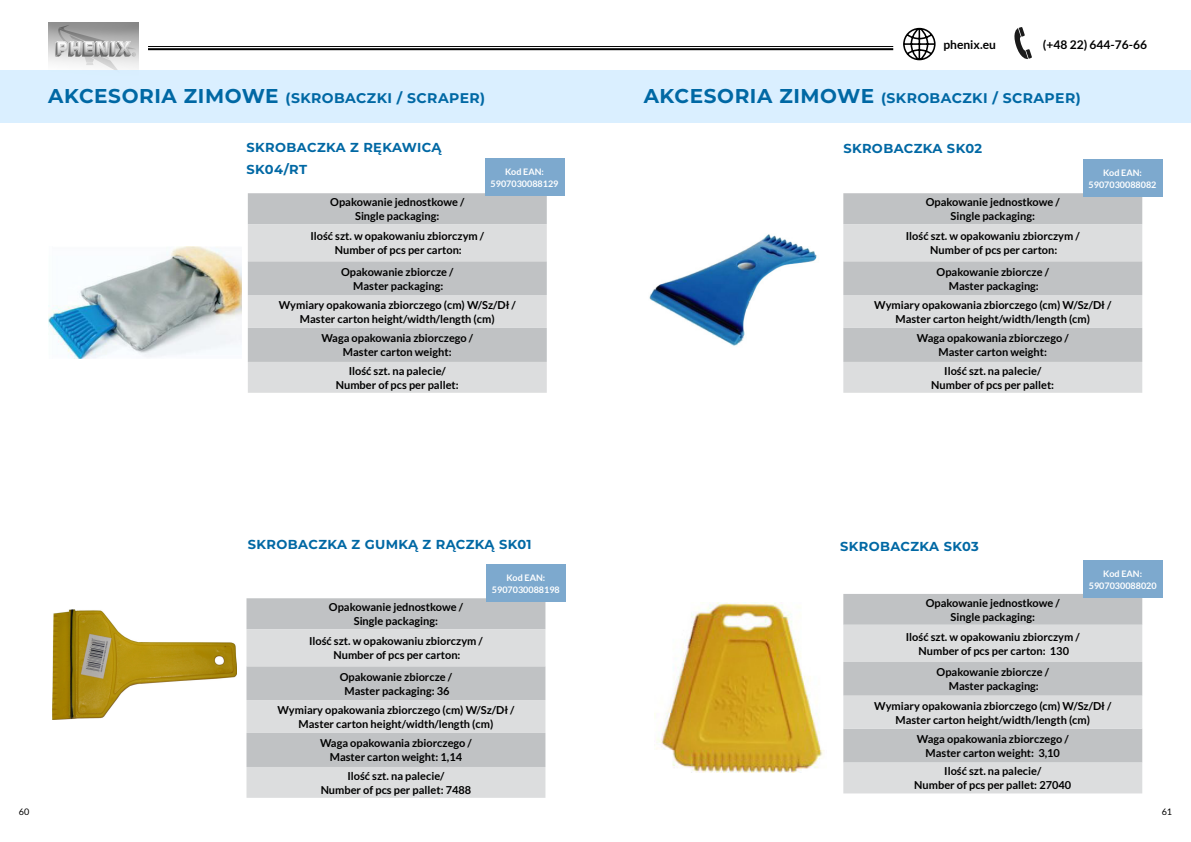
<style>
.page{position:relative;width:1191px;height:842px;background:#fff}
.page>*{position:absolute;margin:0;border:0;box-sizing:border-box;transform-origin:0 0}
.t1{font:700 14px "Montserrat";letter-spacing:.03em;color:#0068a4}
.tytuły_woda{font:700 13px "Montserrat";letter-spacing:.03em;color:#0068a4}
.t2{font:700 12px "Lato";color:#000}
.tekst_w_tabeli{font:700 11px "Lato";color:#000}
.KOD_GAŚNICY{font:700 9px "Lato";color:#fff}
.t3{font:9px "Lato";color:#000}
.s1{font-size:20px}
</style>
<div class="page">
<hr style="left:148px;top:46px;width:745px;height:1px;background:#000">
<hr style="left:148px;top:48px;width:745px;height:2px;background:#000">
<img style="left:48px;top:23px;width:91px;height:47px">
<svg style="left:903px;top:27px;width:33px;height:34px"></svg>
<svg style="left:1014px;top:27px;width:18px;height:32px"></svg>
<div style="left:248px;top:193px;width:299px;height:31px;background:#c0c2c4"></div>
<svg style="left:248px;top:224px;width:299px;height:169px;fill:#dcddde"></svg>
<div style="left:246px;top:598px;width:299px;height:31px;background:#c0c2c4"></div>
<svg style="left:246px;top:629px;width:299px;height:169px;fill:#dcddde"></svg>
<div style="left:843px;top:193px;width:299px;height:31px;background:#c0c2c4"></div>
<svg style="left:843px;top:224px;width:299px;height:169px;fill:#dcddde"></svg>
<div style="left:843px;top:594px;width:299px;height:31px;background:#c0c2c4"></div>
<svg style="left:843px;top:625px;width:299px;height:168px;fill:#dcddde"></svg>
<img style="left:48px;top:246px;width:193px;height:112px">
<img style="left:52px;top:609px;width:185px;height:111px">
<img style="left:649px;top:234px;width:168px;height:112px">
<img style="left:654px;top:603px;width:170px;height:169px">
<div style="left:485px;top:158px;width:79px;height:37px;background:#7da9ce"></div>
<div style="left:486px;top:564px;width:79px;height:38px;background:#7da9ce"></div>
<div style="left:1083px;top:560px;width:79px;height:37px;background:#7da9ce"></div>
<div style="left:1082px;top:160px;width:80px;height:37px;background:#7da9ce"></div>
<div style="left:0;top:70px;width:1191px;height:53px;background:#d4edff"></div>
<p class="t2" style="left:943px;top:37px;width:54px">phenix.eu</p>
<p class="t2" style="left:1043px;top:38px;width:105px">(+48 22) 644-76-66</p>
<p class="t1" style="left:48px;top:88px;width:438px"><span class="s1">AKCESORIA ZIMOWE</span> (SKROBACZKI / SCRAPER)</p>
<p class="t1" style="left:643px;top:88px;width:438px"><span class="s1">AKCESORIA ZIMOWE</span> (SKROBACZKI / SCRAPER)</p>
<p class="tytuły_woda" style="left:246px;top:138px;width:196px">SKROBACZKA Z RĘKAWICĄ</p>
<p class="tytuły_woda" style="left:246px;top:160px;width:62px">SK04/RT</p>
<p class="KOD_GAŚNICY" style="left:505px;top:166px;width:40px">Kod EAN:</p>
<p class="KOD_GAŚNICY" style="left:490px;top:178px;width:69px">5907030088129</p>
<p class="tytuły_woda" style="left:843px;top:139px;width:140px">SKROBACZKA SK02</p>
<p class="KOD_GAŚNICY" style="left:1103px;top:168px;width:40px">Kod EAN:</p>
<p class="KOD_GAŚNICY" style="left:1088px;top:180px;width:69px">5907030088082</p>
<p class="tekst_w_tabeli" style="left:330px;top:196px;width:136px">Opakowanie jednostkowe /</p>
<p class="tekst_w_tabeli" style="left:355px;top:210px;width:86px">Single packaging:</p>
<p class="tekst_w_tabeli" style="left:310px;top:230px;width:175px">Ilość szt. w opakowaniu zbiorczym /</p>
<p class="tekst_w_tabeli" style="left:335px;top:244px;width:129px">Number of pcs per carton:</p>
<p class="tekst_w_tabeli" style="left:341px;top:265px;width:114px">Opakowanie zbiorcze /</p>
<p class="tekst_w_tabeli" style="left:353px;top:279px;width:92px">Master packaging:</p>
<p class="tekst_w_tabeli" style="left:279px;top:299px;width:238px">Wymiary opakowania zbiorczego (cm) W/Sz/Dł /</p>
<p class="tekst_w_tabeli" style="left:300px;top:313px;width:196px">Master carton height/width/length (cm)</p>
<p class="tekst_w_tabeli" style="left:321px;top:332px;width:153px">Waga opakowania zbiorczego /</p>
<p class="tekst_w_tabeli" style="left:343px;top:346px;width:110px">Master carton weight:</p>
<p class="tekst_w_tabeli" style="left:349px;top:364px;width:98px">Ilość szt. na palecie/</p>
<p class="tekst_w_tabeli" style="left:336px;top:378px;width:124px">Number of pcs per pallet:</p>
<p class="tytuły_woda" style="left:248px;top:535px;width:285px">SKROBACZKA Z GUMKĄ Z RĄCZKĄ SK01</p>
<p class="KOD_GAŚNICY" style="left:506px;top:572px;width:40px">Kod EAN:</p>
<p class="KOD_GAŚNICY" style="left:492px;top:584px;width:69px">5907030088198</p>
<p class="tekst_w_tabeli" style="left:329px;top:601px;width:136px">Opakowanie jednostkowe /</p>
<p class="tekst_w_tabeli" style="left:354px;top:615px;width:86px">Single packaging:</p>
<p class="tekst_w_tabeli" style="left:309px;top:635px;width:175px">Ilość szt. w opakowaniu zbiorczym /</p>
<p class="tekst_w_tabeli" style="left:333px;top:649px;width:129px">Number of pcs per carton:</p>
<p class="tekst_w_tabeli" style="left:340px;top:670px;width:114px">Opakowanie zbiorcze /</p>
<p class="tekst_w_tabeli" style="left:344px;top:684px;width:106px">Master packaging: 36</p>
<p class="tekst_w_tabeli" style="left:277px;top:704px;width:238px">Wymiary opakowania zbiorczego (cm) W/Sz/Dł /</p>
<p class="tekst_w_tabeli" style="left:299px;top:718px;width:196px">Master carton height/width/length (cm)</p>
<p class="tekst_w_tabeli" style="left:320px;top:737px;width:153px">Waga opakowania zbiorczego /</p>
<p class="tekst_w_tabeli" style="left:330px;top:751px;width:134px">Master carton weight: 1,14</p>
<p class="tekst_w_tabeli" style="left:347px;top:769px;width:98px">Ilość szt. na palecie/</p>
<p class="tekst_w_tabeli" style="left:321px;top:783px;width:152px">Number of pcs per pallet: 7488</p>
<p class="tekst_w_tabeli" style="left:925px;top:196px;width:136px">Opakowanie jednostkowe /</p>
<p class="tekst_w_tabeli" style="left:950px;top:210px;width:86px">Single packaging:</p>
<p class="tekst_w_tabeli" style="left:905px;top:230px;width:175px">Ilość szt. w opakowaniu zbiorczym /</p>
<p class="tekst_w_tabeli" style="left:930px;top:244px;width:129px">Number of pcs per carton:</p>
<p class="tekst_w_tabeli" style="left:936px;top:265px;width:114px">Opakowanie zbiorcze /</p>
<p class="tekst_w_tabeli" style="left:948px;top:279px;width:92px">Master packaging:</p>
<p class="tekst_w_tabeli" style="left:874px;top:299px;width:238px">Wymiary opakowania zbiorczego (cm) W/Sz/Dł /</p>
<p class="tekst_w_tabeli" style="left:895px;top:313px;width:196px">Master carton height/width/length (cm)</p>
<p class="tekst_w_tabeli" style="left:917px;top:332px;width:153px">Waga opakowania zbiorczego /</p>
<p class="tekst_w_tabeli" style="left:938px;top:346px;width:110px">Master carton weight:</p>
<p class="tekst_w_tabeli" style="left:944px;top:364px;width:98px">Ilość szt. na palecie/</p>
<p class="tekst_w_tabeli" style="left:931px;top:378px;width:124px">Number of pcs per pallet:</p>
<p class="tytuły_woda" style="left:840px;top:537px;width:140px">SKROBACZKA SK03</p>
<p class="KOD_GAŚNICY" style="left:1103px;top:568px;width:40px">Kod EAN:</p>
<p class="KOD_GAŚNICY" style="left:1088px;top:580px;width:69px">5907030088020</p>
<p class="tekst_w_tabeli" style="left:925px;top:596px;width:136px">Opakowanie jednostkowe /</p>
<p class="tekst_w_tabeli" style="left:950px;top:610px;width:86px">Single packaging:</p>
<p class="tekst_w_tabeli" style="left:905px;top:630px;width:175px">Ilość szt. w opakowaniu zbiorczym /</p>
<p class="tekst_w_tabeli" style="left:918px;top:644px;width:152px">Number of pcs per carton: 130</p>
<p class="tekst_w_tabeli" style="left:936px;top:666px;width:114px">Opakowanie zbiorcze /</p>
<p class="tekst_w_tabeli" style="left:948px;top:680px;width:92px">Master packaging:</p>
<p class="tekst_w_tabeli" style="left:874px;top:699px;width:238px">Wymiary opakowania zbiorczego (cm) W/Sz/Dł /</p>
<p class="tekst_w_tabeli" style="left:895px;top:713px;width:196px">Master carton height/width/length (cm)</p>
<p class="tekst_w_tabeli" style="left:917px;top:733px;width:153px">Waga opakowania zbiorczego /</p>
<p class="tekst_w_tabeli" style="left:925px;top:747px;width:136px">Master carton weight: 3,10</p>
<p class="tekst_w_tabeli" style="left:944px;top:765px;width:98px">Ilość szt. na palecie/</p>
<p class="tekst_w_tabeli" style="left:914px;top:779px;width:158px">Number of pcs per pallet: 27040</p>
<p class="t3" style="left:19px;top:807px;width:12px">60</p>
<p class="t3" style="left:1161px;top:807px;width:12px">61</p>
</div>
